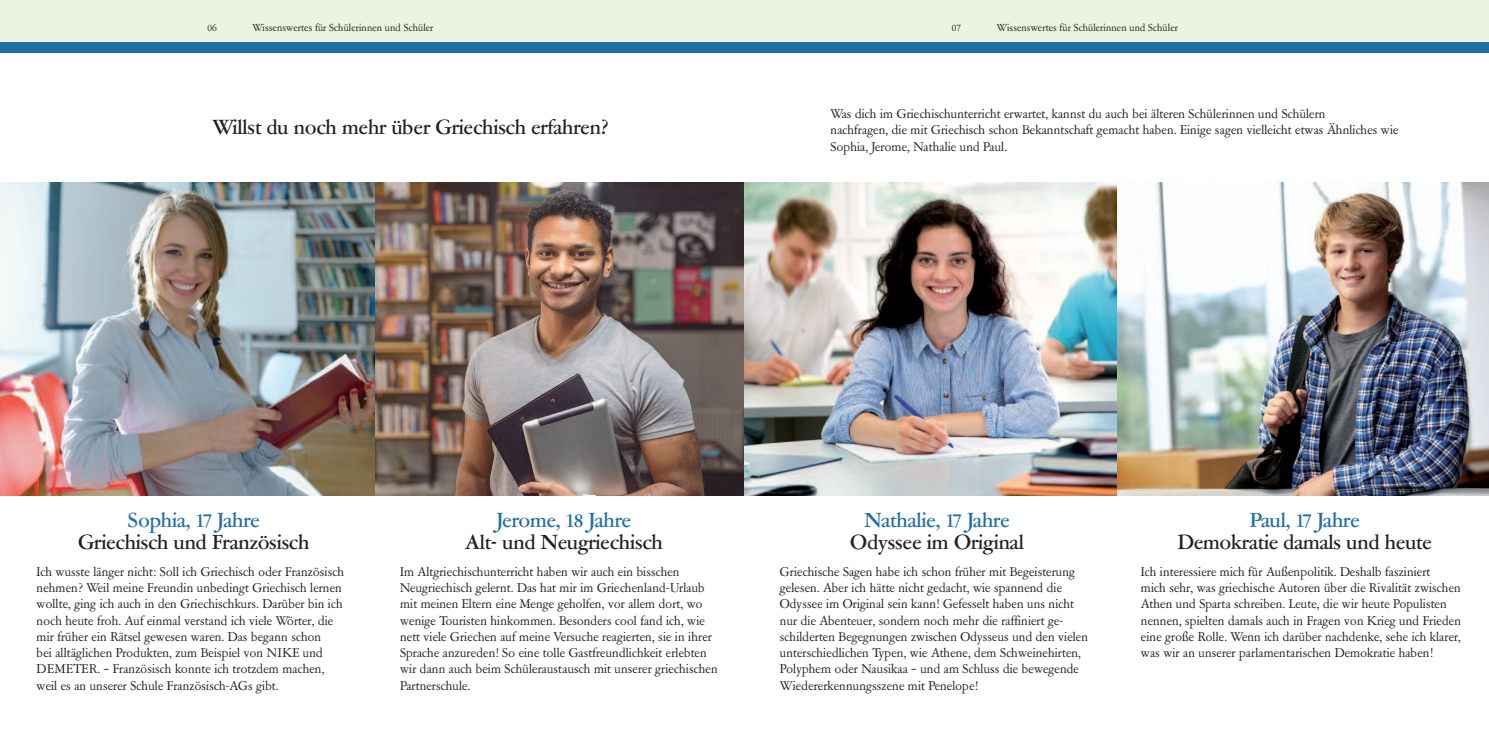
<style>
.page{position:relative;width:1489px;height:745px;background:#fff}
.page>*{position:absolute;margin:0;border:0;box-sizing:border-box;transform-origin:0 0}
.t1{font:500 20px "Garamont Amsterdam BQ";color:#231f20}
.t2{font:500 20px "Garamont Amsterdam BQ";color:#216da7}
.t3{font:12.5px/16.2px "Garamont Amsterdam BQ";color:#231f20}
.t4{font:10px "Garamont Amsterdam BQ";color:#231f20}
</style>
<div class="page">
<div style="left:0;top:0;width:1488px;height:43px;background:#ebf4e1"></div>
<div style="left:0;top:43px;width:1488px;height:10px;background:#216da7"></div>
<img style="left:0;top:182px;width:375px;height:313px">
<img style="left:1116px;top:182px;width:372px;height:313px">
<img style="left:375px;top:182px;width:369px;height:313px">
<img style="left:744px;top:182px;width:372px;height:313px">
<p class="t4" style="left:207px;top:22px;width:11px">06</p>
<p class="t4" style="left:252px;top:22px;width:183px">Wissenswertes für Schülerinnen und Schüler</p>
<p class="t4" style="left:951px;top:22px;width:11px">07</p>
<p class="t4" style="left:996px;top:22px;width:183px">Wissenswertes für Schülerinnen und Schüler</p>
<h1 class="t1" style="left:212px;top:116px;width:398px">Willst du noch mehr über Griechisch erfahren?</h1>
<p class="t3" style="left:830px;top:106px;width:569px">Was dich im Griechischunterricht erwartet, kannst du auch bei älteren Schülerinnen und Schülern<br>nachfragen, die mit Griechisch schon Bekanntschaft gemacht haben. Einige sagen vielleicht etwas Ähnliches wie<br>Sophia, Jerome, Nathalie und Paul.</p>
<h1 class="t2" style="left:128px;top:508px;width:134px">Sophia, 17 Jahre</h1>
<h1 class="t1" style="left:78px;top:531px;width:233px">Griechisch und Französisch</h1>
<p class="t3" style="left:37px;top:563px;width:309px">Ich wusste länger nicht: Soll ich Griechisch oder Französisch nehmen? Weil meine Freundin unbedingt Griechisch lernen wollte, ging ich auch in den Griechischkurs. Darüber bin ich noch heute froh. Auf einmal verstand ich viele Wörter, die mir früher ein Rätsel gewesen waren. Das begann schon<br>bei alltäglichen Produkten, zum Beispiel von NIKE und DEMETER. – Französisch konnte ich trotzdem machen, weil es an unserer Schule Französisch-AGs gibt.</p>
<h1 class="t2" style="left:497px;top:508px;width:136px">Jerome, 18 Jahre</h1>
<h1 class="t1" style="left:465px;top:531px;width:199px">Alt- und Neugriechisch</h1>
<p class="t3" style="left:400px;top:563px;width:319px">Im Altgriechischunterricht haben wir auch ein bisschen Neugriechisch gelernt. Das hat mir im Griechenland-Urlaub mit meinen Eltern eine Menge geholfen, vor allem dort, wo wenige Touristen hinkommen. Besonders cool fand ich, wie nett viele Griechen auf meine Versuche reagierten, sie in ihrer Sprache anzureden! So eine tolle Gastfreundlichkeit erlebten wir dann auch beim Schüleraustausch mit unserer griechischen Partnerschule.</p>
<h1 class="t2" style="left:864px;top:508px;width:146px">Nathalie, 17 Jahre</h1>
<h1 class="t1" style="left:850px;top:531px;width:175px">Odyssee im Original</h1>
<p class="t3" style="left:780px;top:563px;width:310px">Griechische Sagen habe ich schon früher mit Begeisterung gelesen. Aber ich hätte nicht gedacht, wie spannend die Odyssee im Original sein kann! Gefesselt haben uns nicht nur die Abenteuer, sondern noch mehr die raffiniert ge&shy;schilderten Begegnungen zwischen Odysseus und den vielen unterschiedlichen Typen, wie Athene, dem Schweinehirten, Polyphem oder Nausikaa – und am Schluss die bewegende Wiedererkennungsszene mit Penelope!</p>
<h1 class="t2" style="left:1249px;top:508px;width:111px">Paul, 17 Jahre</h1>
<h1 class="t1" style="left:1177px;top:531px;width:255px">Demokratie damals und heute</h1>
<p class="t3" style="left:1140px;top:563px;width:322px">Ich interessiere mich für Außenpolitik. Deshalb fasziniert<br>mich sehr, was griechische Autoren über die Rivalität zwischen Athen und Sparta schreiben. Leute, die wir heute Populisten nennen, spielten damals auch in Fragen von Krieg und Frieden eine große Rolle. Wenn ich darüber nachdenke, sehe ich klarer, was wir an unserer parlamentarischen Demokratie haben!</p>
</div>
